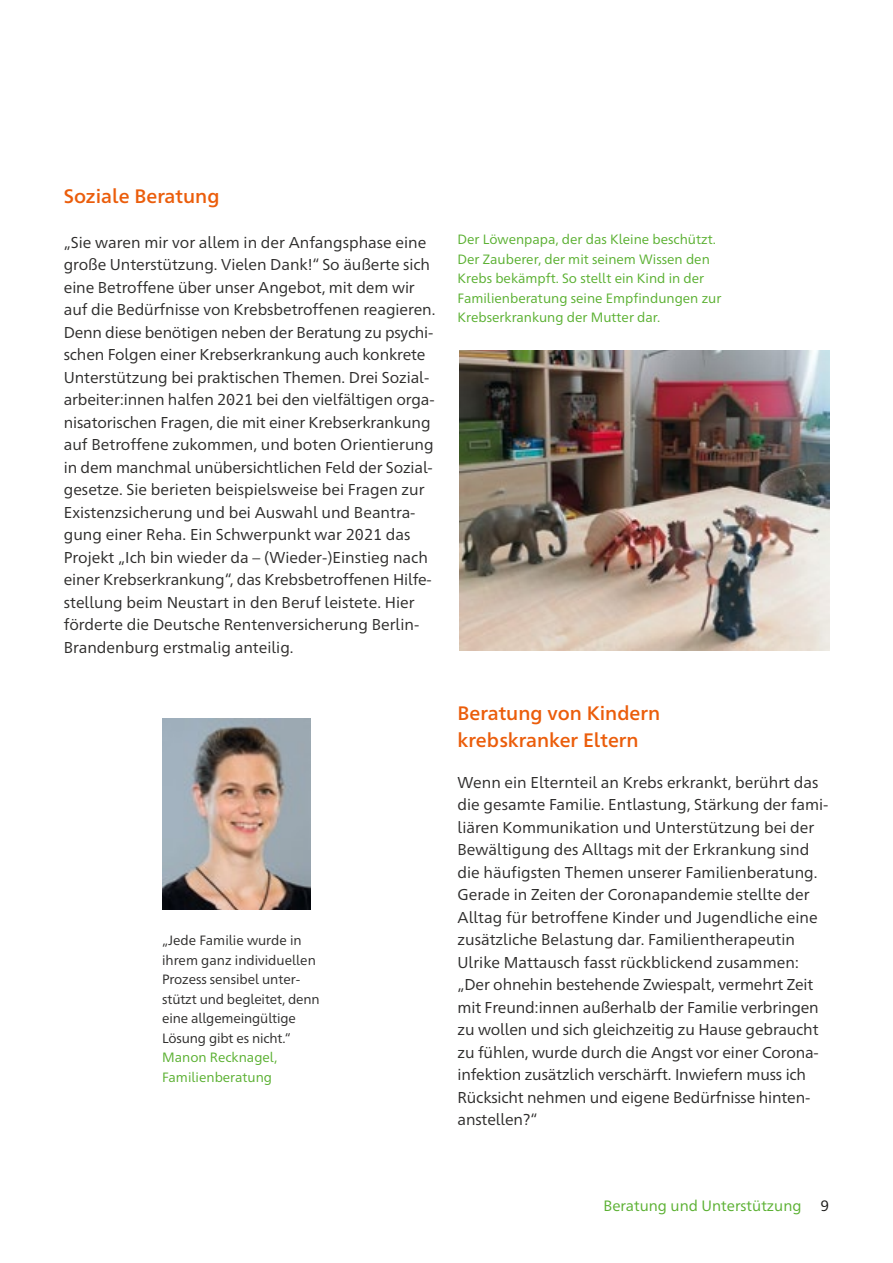
<style>
.page{position:relative;width:893px;height:1263px;background:#fff}
.page>*{position:absolute;margin:0;border:0;box-sizing:border-box;transform-origin:0 0}
.t1{font:500 19.5px/27px "Frutiger Neue 1450 Pro";color:#eb5d0b}
.t2{font:15.75px/22.5px "Frutiger Neue 1450 Pro";letter-spacing:-.005em;color:#2e2d2c}
.t3{font:15px "Frutiger Neue 1450 Pro";color:#5ab031}
.t4{font:15px "Frutiger Neue 1450 Pro";color:#1d1d1b}
.t5{font:13.5px/19.5px "Frutiger Neue 1450 Pro";color:#5ab031}
.t6{font:13.5px/19.5px "Frutiger Neue 1450 Pro";letter-spacing:-.01em;color:#2e2d2c}
</style>
<div class="page">
<img style="left:162px;top:718px;width:149px;height:191px">
<img style="left:459px;top:350px;width:370px;height:301px">
<p class="t1" style="left:64px;top:181px;width:157px">Soziale Beratung</p>
<p class="t2" style="left:64px;top:230px;width:373px">„Sie waren mir vor allem in der Anfangsphase eine große Unterstützung. Vielen Dank!“ So äußerte sich eine Betroffene über unser Angebot, mit dem wir auf die Bedürfnisse von Krebsbetroffenen reagieren.<br>Denn diese benötigen neben der Beratung zu psychi&shy;schen Folgen einer Krebserkrankung auch konkrete Unterstützung bei praktischen Themen. Drei Sozial&shy;arbeiter:innen halfen 2021 bei den vielfältigen orga&shy;nisatorischen Fragen, die mit einer Krebserkrankung auf Betroffene zukommen, und boten Orientierung in dem manchmal unübersichtlichen Feld der Sozial&shy;gesetze. Sie berieten beispielsweise bei Fragen zur Existenzsicherung und bei Auswahl und Beantra&shy;gung einer Reha. Ein Schwerpunkt war 2021 das Projekt „Ich bin wieder da – (Wieder-)Einstieg nach einer Krebserkrankung“, das Krebsbetroffenen Hilfe&shy;stellung beim Neustart in den Beruf leistete. Hier förderte die Deutsche Rentenversicherung Berlin-Brandenburg erstmalig anteilig.</p>
<p class="t6" style="left:162px;top:930px;width:159px">„Jede Familie wurde in ihrem ganz individuellen<br>Prozess sensibel unter&shy;stützt und begleitet, denn eine allgemeingültige<br>Lösung gibt es nicht.“</p>
<p class="t5" style="left:162px;top:1046px;width:117px">Manon Recknagel,<br>Familienberatung</p>
<p class="t5" style="left:458px;top:229px;width:265px">Der Löwenpapa, der das Kleine beschützt.<br>Der Zauberer, der mit seinem Wissen den Krebs bekämpft. So stellt ein Kind in der Familienberatung seine Empfindungen zur Krebserkrankung der Mutter dar.</p>
<p class="t1" style="left:458px;top:698px;width:204px">Beratung von Kindern krebskranker Eltern</p>
<p class="t2" style="left:458px;top:770px;width:372px">Wenn ein Elternteil an Krebs erkrankt, berührt das die gesamte Familie. Entlastung, Stärkung der fami&shy;liären Kommunikation und Unterstützung bei der Bewältigung des Alltags mit der Erkrankung sind die häufigsten Themen unserer Familienberatung.<br>Gerade in Zeiten der Coronapandemie stellte der Alltag für betroffene Kinder und Jugendliche eine zusätzliche Belastung dar. Familientherapeutin Ulrike Mattausch fasst rückblickend zusammen: „Der ohnehin bestehende Zwiespalt, vermehrt Zeit mit Freund:innen außerhalb der Familie verbringen zu wollen und sich gleichzeitig zu Hause gebraucht zu fühlen, wurde durch die Angst vor einer Corona&shy;infektion zusätzlich verschärft. Inwiefern muss ich Rücksicht nehmen und eigene Bedürfnisse hinten&shy;anstellen?“</p>
<p class="t3" style="left:603px;top:1194px;width:200px">Beratung und Unterstützung</p>
<p class="t4" style="left:820px;top:1194px;width:10px">9</p>
</div>
